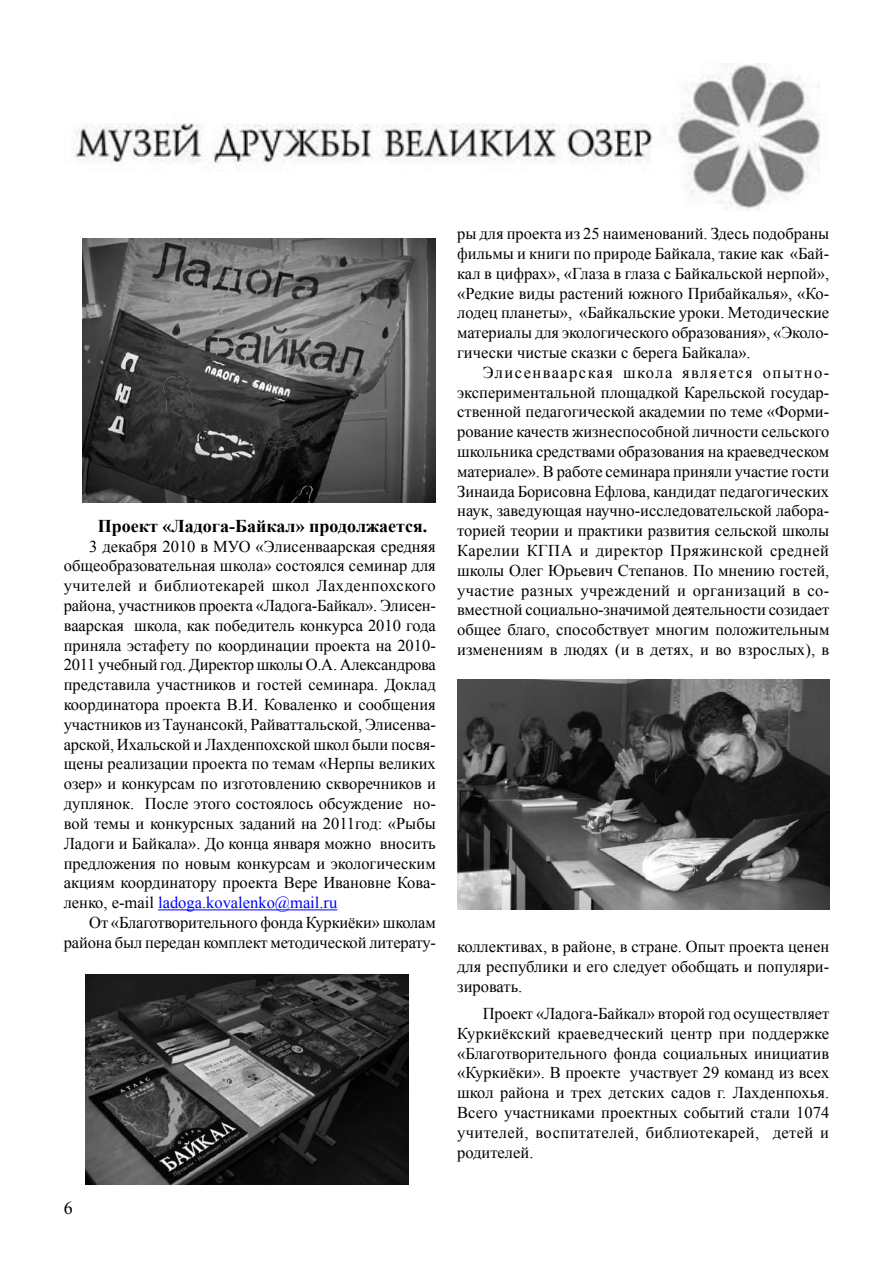
<style>
.page{position:relative;width:893px;height:1263px;background:#fff}
.page>*{position:absolute;margin:0;border:0;box-sizing:border-box;transform-origin:0 0}
.t1{font:700 18px "Times New Roman";color:#000}
.t2{font:18px "Times New Roman";color:#000}
.t3{font:16.5px/19.8px "Times New Roman";color:#000;text-align:justify}
.s1{color:#00f}
</style>
<div class="page">
<hr style="left:158px;top:909px;width:179px;height:1px;background:#00f">
<img style="left:75px;top:64px;width:746px;height:147px">
<img style="left:83px;top:238px;width:353px;height:265px">
<img style="left:457px;top:680px;width:372px;height:230px">
<img style="left:85px;top:975px;width:323px;height:209px">
<p class="t1" style="left:98px;top:513px;width:331px">Проект «Ладога-Байкал» продолжается.</p>
<p class="t3" style="left:64px;top:536px;width:374px;text-indent:25px">3 декабря 2010 в МУО «Элисенваарская средняя общеобразовательная школа» состоялся семинар для учителей и библиотекарей школ Лахденпохского района, участников проекта «Ладога-Байкал». Элисен&shy;ваарская школа, как победитель конкурса 2010 года приняла эстафету по координации проекта на 2010- 2011 учебный год. Директор школы О.А. Александрова представила участников и гостей семинара. Доклад координатора проекта В.И. Коваленко и сообщения участников из Таунансокй, Райваттальской, Элисенва&shy;арской, Ихальской и Лахденпохской школ были посвя&shy;щены реализации проекта по темам «Нерпы великих озер» и конкурсам по изготовлению скворечников и дуплянок. После этого состоялось обсуждение но&shy;вой темы и конкурсных заданий на 2011год: «Рыбы Ладоги и Байкала». До конца января можно вносить предложения по новым конкурсам и экологическим акциям координатору проекта Вере Ивановне Кова&shy;ленко, e-mail <span class="s1">ladoga.kovalenko@mail.ru</span></p>
<p class="t3" style="left:64px;top:912px;width:374px;text-align:right">От «Благотворительного фонда Куркиёки» школам района был передан комплект методической литерату-</p>
<p class="t2" style="left:64px;top:1195px;width:10px">6</p>
<p class="t3" style="left:457px;top:224px;width:374px">ры для проекта из 25 наименований. Здесь подобраны фильмы и книги по природе Байкала, такие как «Бай&shy;кал в цифрах», «Глаза в глаза с Байкальской нерпой», «Редкие виды растений южного Прибайкалья», «Ко&shy;лодец планеты», «Байкальские уроки. Методические материалы для экологического образования», «Эколо&shy;гически чистые сказки с берега Байкала».</p>
<p class="t3" style="left:457px;top:362px;width:374px;text-indent:25px">Элисенваарская школа является опытно&shy;экспериментальной площадкой Карельской государ&shy;ственной педагогической академии по теме «Форми&shy;рование качеств жизнеспособной личности сельского школьника средствами образования на краеведческом материале». В работе семинара приняли участие гости Зинаида Борисовна Ефлова, кандидат педагогических наук, заведующая научно-исследовательской лабора&shy;торией теории и практики развития сельской школы Карелии КГПА и директор Пряжинской средней школы Олег Юрьевич Степанов. По мнению гостей, участие разных учреждений и организаций в со&shy;вместной социально-значимой деятельности созидает общее благо, способствует многим положительным изменениям в людях (и в детях, и во взрослых), в</p>
<p class="t3" style="left:457px;top:936px;width:374px">коллективах, в районе, в стране. Опыт проекта ценен для республики и его следует обобщать и популяри&shy;зировать.</p>
<p class="t3" style="left:457px;top:1003px;width:374px;text-indent:25px">Проект «Ладога-Байкал» второй год осуществляет Куркиёкский краеведческий центр при поддержке «Благотворительного фонда социальных инициатив «Куркиёки». В проекте участвует 29 команд из всех школ района и трех детских садов г. Лахденпохья.<br>Всего участниками проектных событий стали 1074 учителей, воспитателей, библиотекарей, детей и родителей.</p>
</div>
